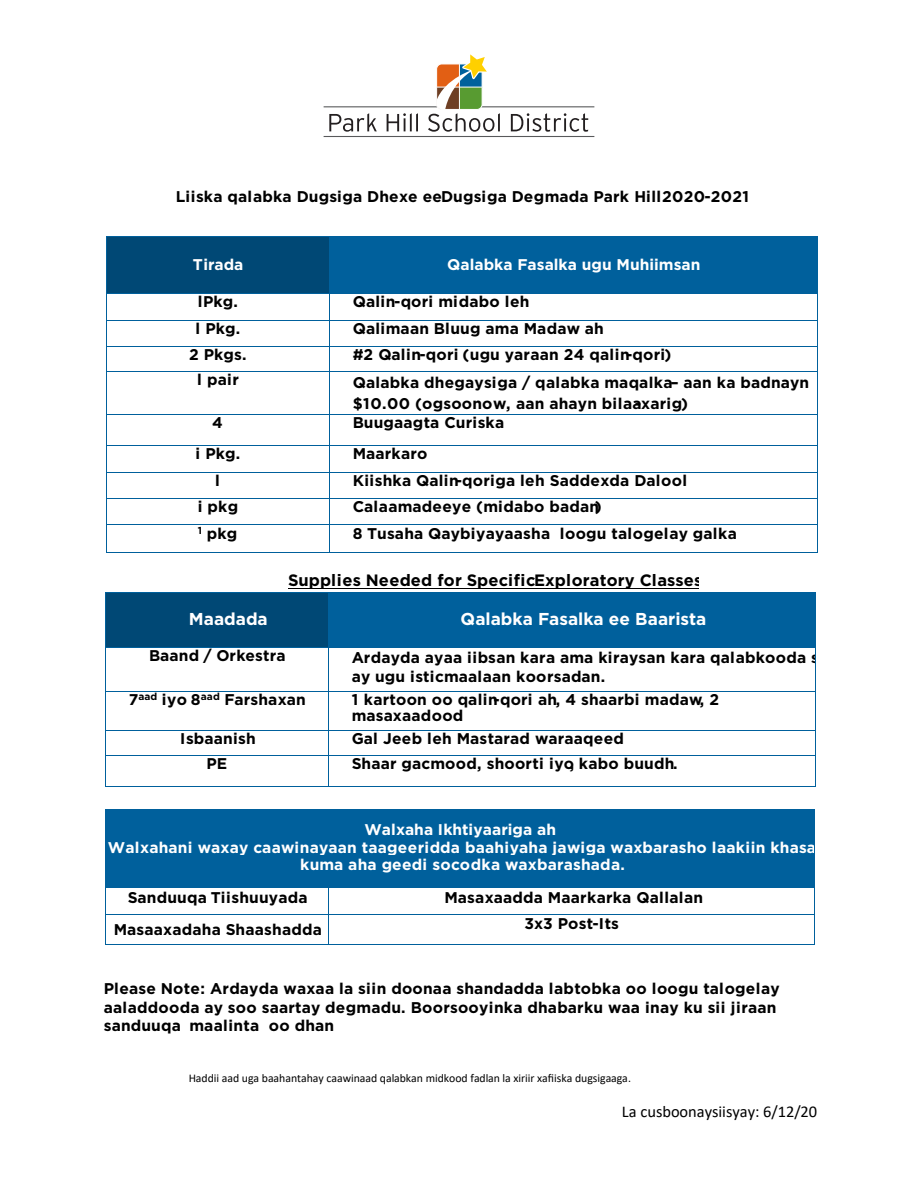
<style>
.page{position:relative;width:918px;height:1188px;background:#fff}
.page>*{position:absolute;margin:0;border:0;box-sizing:border-box;transform-origin:0 0}
.t1{font:700 17.25px "Gotham";color:#fff}
.t2{font:700 16.5px "Gotham";letter-spacing:.005em;color:#000}
.t3{font:16.5px "Calibri";letter-spacing:-.005em;color:#000}
.t4{font:700 15.6px/18.5px "Gotham";letter-spacing:.01em;color:#000}
.t5{font:700 15.6px "Gotham";letter-spacing:.01em;color:#fff}
.t6{font:11.85px "Calibri";letter-spacing:-.005em;color:#000}
</style>
<div class="page">
<svg style="left:329px;top:113px;width:48px;height:19px"></svg>
<svg style="left:387px;top:113px;width:31px;height:18px"></svg>
<svg style="left:511px;top:113px;width:77px;height:19px"></svg>
<hr style="left:324px;top:106px;width:270px;height:1px;background:#58595b">
<hr style="left:324px;top:136px;width:270px;height:1px;background:#58595b">
<svg style="left:428px;top:54px;width:72px;height:78px"></svg>
<div style="left:106px;top:237px;width:224px;height:56px;background:#004875"></div>
<div style="left:330px;top:237px;width:487px;height:56px;background:#00609c"></div>
<hr style="left:106px;top:237px;width:224px;height:1px;background:#00609c">
<hr style="left:106px;top:237px;width:1px;height:56px;background:#00609c">
<hr style="left:817px;top:237px;width:1px;height:56px;background:#00609c">
<hr style="left:106px;top:293px;width:224px;height:1px;background:#00609c">
<hr style="left:330px;top:293px;width:487px;height:1px;background:#00609c">
<hr style="left:106px;top:320px;width:224px;height:1px;background:#00609c">
<hr style="left:330px;top:320px;width:487px;height:1px;background:#00609c">
<hr style="left:106px;top:346px;width:224px;height:1px;background:#00609c">
<hr style="left:330px;top:346px;width:487px;height:1px;background:#00609c">
<svg style="left:106px;top:294px;width:1px;height:77px"></svg>
<hr style="left:106px;top:371px;width:224px;height:1px;background:#00609c">
<hr style="left:330px;top:371px;width:487px;height:1px;background:#00609c">
<svg style="left:817px;top:293px;width:1px;height:79px"></svg>
<hr style="left:106px;top:372px;width:1px;height:42px;background:#00609c">
<hr style="left:330px;top:372px;width:1px;height:42px;background:#00609c">
<hr style="left:817px;top:372px;width:1px;height:42px;background:#00609c">
<hr style="left:106px;top:414px;width:224px;height:1px;background:#00609c">
<hr style="left:330px;top:414px;width:487px;height:1px;background:#00609c">
<hr style="left:106px;top:414px;width:1px;height:31px;background:#00609c">
<hr style="left:330px;top:414px;width:1px;height:31px;background:#00609c">
<hr style="left:817px;top:414px;width:1px;height:31px;background:#00609c">
<hr style="left:106px;top:445px;width:224px;height:1px;background:#00609c">
<hr style="left:330px;top:445px;width:487px;height:1px;background:#00609c">
<hr style="left:106px;top:472px;width:224px;height:1px;background:#00609c">
<hr style="left:330px;top:472px;width:487px;height:1px;background:#00609c">
<hr style="left:106px;top:498px;width:224px;height:1px;background:#00609c">
<hr style="left:330px;top:498px;width:487px;height:1px;background:#00609c">
<hr style="left:106px;top:524px;width:224px;height:1px;background:#00609c">
<hr style="left:330px;top:524px;width:487px;height:1px;background:#00609c">
<svg style="left:106px;top:446px;width:1px;height:107px"></svg>
<hr style="left:106px;top:553px;width:224px;height:1px;background:#00609c">
<hr style="left:330px;top:553px;width:487px;height:1px;background:#00609c">
<svg style="left:817px;top:445px;width:1px;height:108px"></svg>
<hr style="left:288px;top:588px;width:410px;height:1px;background:#000">
<div style="left:106px;top:593px;width:222px;height:55px;background:#004875"></div>
<div style="left:329px;top:593px;width:486px;height:55px;background:#00609c"></div>
<hr style="left:106px;top:592px;width:222px;height:1px;background:#00609c">
<hr style="left:329px;top:592px;width:486px;height:1px;background:#00609c">
<hr style="left:105px;top:593px;width:1px;height:55px;background:#00609c">
<hr style="left:328px;top:593px;width:1px;height:55px;background:#00609c">
<hr style="left:815px;top:593px;width:1px;height:55px;background:#00609c">
<hr style="left:106px;top:648px;width:222px;height:1px;background:#00609c">
<hr style="left:329px;top:648px;width:486px;height:1px;background:#00609c">
<hr style="left:105px;top:648px;width:1px;height:43px;background:#00609c">
<hr style="left:328px;top:648px;width:1px;height:43px;background:#00609c">
<hr style="left:815px;top:648px;width:1px;height:43px;background:#00609c">
<hr style="left:106px;top:691px;width:222px;height:1px;background:#00609c">
<hr style="left:329px;top:691px;width:486px;height:1px;background:#00609c">
<hr style="left:105px;top:692px;width:1px;height:38px;background:#00609c">
<hr style="left:328px;top:692px;width:1px;height:38px;background:#00609c">
<hr style="left:815px;top:692px;width:1px;height:38px;background:#00609c">
<hr style="left:106px;top:730px;width:222px;height:1px;background:#00609c">
<hr style="left:329px;top:730px;width:486px;height:1px;background:#00609c">
<svg style="left:105px;top:730px;width:1px;height:26px"></svg>
<hr style="left:106px;top:755px;width:222px;height:1px;background:#00609c">
<svg style="left:328px;top:730px;width:1px;height:26px"></svg>
<hr style="left:329px;top:755px;width:486px;height:1px;background:#00609c">
<svg style="left:815px;top:730px;width:1px;height:26px"></svg>
<hr style="left:105px;top:756px;width:1px;height:30px;background:#00609c">
<hr style="left:106px;top:786px;width:222px;height:1px;background:#00609c">
<hr style="left:328px;top:756px;width:1px;height:30px;background:#00609c">
<hr style="left:329px;top:786px;width:486px;height:1px;background:#00609c">
<hr style="left:815px;top:756px;width:1px;height:30px;background:#00609c">
<div style="left:106px;top:810px;width:708px;height:29px;background:#00609c"></div>
<div style="left:106px;top:839px;width:708px;height:17px;background:#00609c"></div>
<div style="left:106px;top:856px;width:708px;height:17px;background:#00609c"></div>
<div style="left:106px;top:873px;width:708px;height:15px;background:#00609c"></div>
<hr style="left:105px;top:810px;width:1px;height:78px;background:#00609c">
<hr style="left:814px;top:810px;width:1px;height:78px;background:#00609c">
<hr style="left:106px;top:888px;width:222px;height:1px;background:#00609c">
<hr style="left:329px;top:888px;width:485px;height:1px;background:#00609c">
<hr style="left:106px;top:914px;width:222px;height:1px;background:#00609c">
<hr style="left:329px;top:914px;width:485px;height:1px;background:#00609c">
<svg style="left:105px;top:888px;width:1px;height:57px"></svg>
<hr style="left:106px;top:944px;width:222px;height:1px;background:#00609c">
<svg style="left:328px;top:888px;width:1px;height:57px"></svg>
<hr style="left:329px;top:944px;width:485px;height:1px;background:#00609c">
<svg style="left:814px;top:888px;width:1px;height:57px"></svg>
<p class="t4" style="left:176px;top:187px;width:575px">Liiska qalabka Dugsiga Dhexe eeDugsiga Degmada Park Hill2020-2021</p>
<p class="t5" style="left:193px;top:256px;width:52px">Tirada</p>
<p class="t5" style="left:447px;top:256px;width:255px">Qalabka Fasalka ugu Muhiimsan</p>
<p class="t4" style="left:198px;top:292px;width:42px">lPkg.</p>
<p class="t4" style="left:353px;top:292px;width:178px">Qalin-qori midabo leh</p>
<p class="t4" style="left:195px;top:319px;width:46px">l Pkg.</p>
<p class="t4" style="left:353px;top:319px;width:253px">Qalimaan Bluug ama Madaw ah</p>
<p class="t4" style="left:189px;top:345px;width:59px">2 Pkgs.</p>
<p class="t4" style="left:353px;top:345px;width:320px">#2 Qalin-qori (ugu yaraan 24 qalin-qori)</p>
<p class="t4" style="left:197px;top:370px;width:43px">l pair</p>
<p class="t4" style="left:353px;top:372px;width:458px;line-height:20.4px">Qalabka dhegaysiga / qalabka maqalka– aan ka badnayn $10.00 (ogsoonow, aan ahayn bilaa-xarig)</p>
<p class="t4" style="left:212px;top:413px;width:12px">4</p>
<p class="t4" style="left:353px;top:412px;width:153px">Buugaagta Curiska</p>
<p class="t4" style="left:195px;top:444px;width:46px">i Pkg.</p>
<p class="t4" style="left:353px;top:444px;width:76px">Maarkaro</p>
<p class="t4" style="left:215px;top:471px;width:6px">l</p>
<p class="t4" style="left:353px;top:471px;width:336px">Kiishka Qalin-qoriga leh Saddexda Dalool</p>
<p class="t4" style="left:198px;top:497px;width:42px">i pkg</p>
<p class="t4" style="left:353px;top:497px;width:250px">Calaamadeeye (midabo badan)</p>
<p class="t4" style="left:198px;top:523px;width:41px"><sup>1</sup> pkg</p>
<p class="t4" style="left:353px;top:523px;width:386px">8 Tusaha Qaybiyayaasha loogu talogelay galka</p>
<p class="t2" style="left:288px;top:570px;width:416px">Supplies Needed for Specific Exploratory Classes</p>
<p class="t1" style="left:189px;top:609px;width:80px">Maadada</p>
<p class="t1" style="left:461px;top:609px;width:247px">Qalabka Fasalka ee Baarista</p>
<p class="t4" style="left:149px;top:646px;width:138px">Baand / Orkestra</p>
<p class="t4" style="left:352px;top:648px;width:474px">Ardayda ayaa iibsan kara ama kiraysan kara qalabkooda si ay ugu isticmaalaan koorsadan.</p>
<p class="t4" style="left:129px;top:690px;width:179px">7<sup>aad</sup> iyo 8<sup>aad</sup> Farshaxan</p>
<p class="t4" style="left:352px;top:691px;width:369px;line-height:16.2px">1 kartoon oo qalin-qori ah, 4 shaarbi madaw, 2 masaxaadood</p>
<p class="t4" style="left:180px;top:729px;width:77px">Isbaanish</p>
<p class="t4" style="left:352px;top:729px;width:274px">Gal Jeeb leh Mastarad waraaqeed</p>
<p class="t4" style="left:207px;top:754px;width:22px">PE</p>
<p class="t4" style="left:352px;top:754px;width:327px">Shaar gacmood, shoorti iyo, kabo buudh.</p>
<p class="t5" style="left:364px;top:820px;width:193px">Walxaha Ikhtiyaariga ah</p>
<p class="t5" style="left:108px;top:839px;width:721px">Walxahani waxay caawinayaan taageeridda baahiyaha jawiga waxbarasho laakiin khasab</p>
<p class="t5" style="left:300px;top:856px;width:326px">kuma aha geedi socodka waxbarashada.</p>
<p class="t4" style="left:128px;top:888px;width:181px">Sanduuqa Tiishuuyada</p>
<p class="t4" style="left:444px;top:888px;width:260px">Masaxaadda Maarkarka Qallalan</p>
<p class="t4" style="left:114px;top:920px;width:210px">Masaaxadaha Shaashadda</p>
<p class="t4" style="left:524px;top:914px;width:96px">3x3 Post-Its</p>
<p class="t4" style="left:104px;top:979px;width:677px">Please Note: Ardayda waxaa la siin doonaa shandadda labtobka oo loogu talogelay aaladdooda ay soo saartay degmadu. Boorsooyinka dhabarku waa inay ku sii jiraan sanduuqa maalinta oo dhan</p>
<p class="t6" style="left:189px;top:1069px;width:444px">Haddii aad uga baahantahay caawinaad qalabkan midkood fadlan la xiriir xafiiska dugsigaaga.</p>
<p class="t3" style="left:622px;top:1101px;width:197px">La cusboonaysiisyay: 6/12/20</p>
</div>
